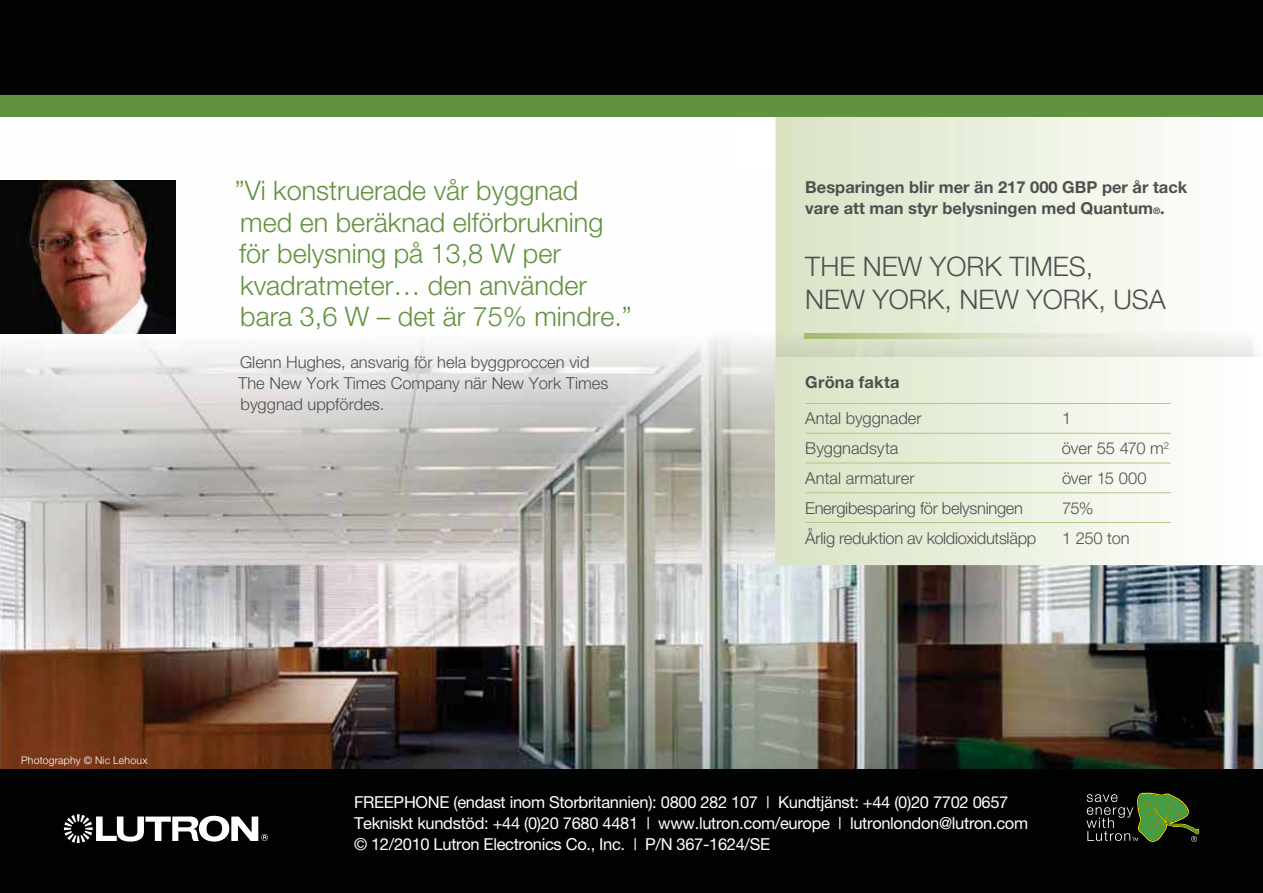
<style>
.page{position:relative;width:1263px;height:893px;background:#fff}
.page>*{position:absolute;margin:0;border:0;box-sizing:border-box;transform-origin:0 0}
.t1{font:300 27px/31.5px "Helvetica Neue LT Std";color:#62923f}
.t2{font:300 27px/33px "Helvetica Neue LT Std";color:#4f4f51}
.t3{font:16.5px/21px "Helvetica Neue";letter-spacing:-.02em;color:#fff}
.t4{font:300 16.5px/21px "Helvetica Neue LT Std";color:#4f4f51}
.t5{font:700 16.5px/21px "Helvetica Neue LT Std";color:#4f4f51}
.t6{font:300 16.5px "Helvetica Neue LT Std";letter-spacing:-.02em;color:#4f4f51}
.t7{font:300 10.5px "Helvetica Neue LT Std";letter-spacing:.02em;color:#fff}
.s1{font-family:"Helvetica Neue";font-size:9px}
</style>
<div class="page">
<img style="left:0;top:180px;width:736px;height:590px">
<img style="left:736px;top:342px;width:53px;height:428px">
<img style="left:789px;top:565px;width:474px;height:205px">
<div style="left:0;top:770px;width:1263px;height:123px;background:#010202"></div>
<img style="left:0;top:181px;width:175px;height:153px">
<img style="left:775px;top:117px;width:480px;height:240px">
<hr style="left:805px;top:403px;width:366px;height:1px;background:#b3c586">
<hr style="left:805px;top:433px;width:366px;height:1px;background:#b3c586">
<hr style="left:805px;top:463px;width:366px;height:1px;background:#b3c586">
<hr style="left:805px;top:492px;width:366px;height:1px;background:#b3c586">
<hr style="left:1062px;top:522px;width:109px;height:1px;background:#b3c586">
<hr style="left:805px;top:522px;width:257px;height:1px;background:#b3c586">
<img style="left:804px;top:334px;width:395px;height:4px">
<div style="left:0;top:0;width:1263px;height:96px;background:#010202"></div>
<div style="left:0;top:96px;width:1263px;height:21px;background:#62923f"></div>
<svg style="left:64px;top:814px;width:204px;height:29px"></svg>
<svg style="left:1086px;top:793px;width:113px;height:49px"></svg>
<p class="t7" style="left:21px;top:757px;width:128px">Photography © Nic Lehoux</p>
<h1 class="t1" style="left:235px;top:178px;width:399px">”Vi konstruerade vår byggnad med en beräknad elförbrukning för belysning på 13,8 W per kvadratmeter… den använder bara 3,6 W – det är 75% mindre.”</h1>
<p class="t4" style="left:238px;top:354px;width:372px">Glenn Hughes, ansvarig för hela byggproccen vid<br>The New York Times Company när New York Times byggnad uppfördes.</p>
<p class="t5" style="left:805px;top:178px;width:383px">Besparingen blir mer än 217 000 GBP per år tack vare att man styr belysningen med Quantum<span class="s1">®</span>.</p>
<h1 class="t2" style="left:805px;top:253px;width:362px">THE NEW YORK TIMES,<br>NEW YORK, NEW YORK, USA</h1>
<p class="t5" style="left:805px;top:373px;width:96px">Gröna fakta</p>
<p class="t4" style="left:805px;top:410px;width:118px">Antal byggnader</p>
<p class="t4" style="left:1062px;top:410px;width:11px">1</p>
<p class="t4" style="left:805px;top:440px;width:95px">Byggnadsyta</p>
<p class="t4" style="left:1062px;top:440px;width:109px">över 55 470 m<sup>2</sup></p>
<p class="t4" style="left:805px;top:469px;width:111px">Antal armaturer</p>
<p class="t4" style="left:1062px;top:469px;width:86px">över 15 000</p>
<p class="t4" style="left:805px;top:499px;width:219px">Energibesparing för belysningen</p>
<p class="t4" style="left:1062px;top:499px;width:33px">75%</p>
<p class="t6" style="left:805px;top:532px;width:232px">Årlig reduktion av koldioxidutsläpp</p>
<p class="t4" style="left:1062px;top:529px;width:69px">1 250 ton</p>
<p class="t3" style="left:354px;top:793px;width:676px">FREEPHONE (endast inom Storbritannien): 0800 282 107 | Kundtjänst: +44 (0)20 7702 0657<br>Tekniskt kundstöd: +44 (0)20 7680 4481 | www.lutron.com/europe | lutronlondon@lutron.com © 12/2010 Lutron Electronics Co., Inc. | P/N 367-1624/SE</p>
</div>
